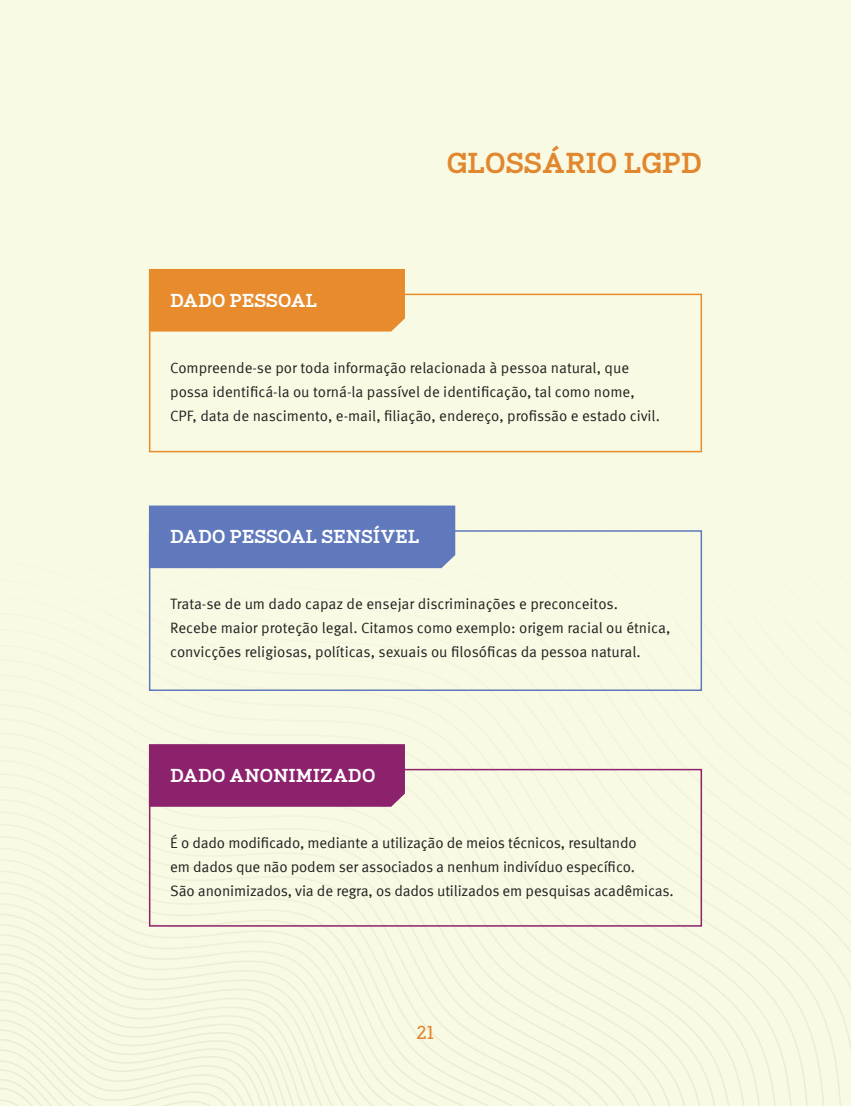
<style>
.page{position:relative;width:851px;height:1106px;background:#fff}
.page>*{position:absolute;margin:0;border:0;box-sizing:border-box;transform-origin:0 0}
.t1{font:800 30px "Napo";color:#e1872f}
.t2{font:22.5px "Napo";color:#e1872f}
.t3{font:800 19.5px "Napo";color:#fff}
.t4{font:15px/24px "Meta Pro";letter-spacing:-.01em;color:#231f20}
</style>
<div class="page">
<div style="left:0;top:0;width:850px;height:1106px;background:#f9fae3"></div>
<img style="left:387px;top:1012px;width:38px;height:47px">
<img style="left:362px;top:1008px;width:28px;height:4px">
<img style="left:0;top:861px;width:100px;height:10px">
<img style="left:398px;top:1007px;width:45px;height:50px">
<img style="left:409px;top:1003px;width:34px;height:52px">
<img style="left:383px;top:964px;width:28px;height:40px">
<img style="left:349px;top:901px;width:27px;height:52px">
<img style="left:106px;top:851px;width:246px;height:50px">
<img style="left:421px;top:1011px;width:24px;height:42px">
<img style="left:393px;top:964px;width:22px;height:36px">
<img style="left:358px;top:909px;width:18px;height:37px">
<img style="left:111px;top:857px;width:211px;height:36px">
<img style="left:415px;top:963px;width:33px;height:48px">
<img style="left:376px;top:909px;width:41px;height:55px">
<img style="left:322px;top:857px;width:32px;height:38px">
<img style="left:161px;top:857px;width:162px;height:1px">
<img style="left:459px;top:1007px;width:84px;height:50px">
<img style="left:426px;top:958px;width:36px;height:49px">
<img style="left:400px;top:909px;width:28px;height:49px">
<img style="left:354px;top:855px;width:48px;height:54px">
<img style="left:109px;top:836px;width:246px;height:21px">
<img style="left:475px;top:1009px;width:90px;height:46px">
<img style="left:437px;top:951px;width:37px;height:52px">
<img style="left:410px;top:913px;width:29px;height:39px">
<img style="left:364px;top:845px;width:38px;height:56px">
<img style="left:114px;top:836px;width:251px;height:10px">
<img style="left:491px;top:1007px;width:96px;height:46px">
<img style="left:448px;top:961px;width:26px;height:38px">
<img style="left:420px;top:913px;width:25px;height:33px">
<img style="left:373px;top:845px;width:29px;height:48px">
<img style="left:531px;top:1008px;width:74px;height:42px">
<img style="left:474px;top:961px;width:62px;height:48px">
<img style="left:445px;top:912px;width:32px;height:49px">
<img style="left:402px;top:843px;width:45px;height:70px">
<img style="left:352px;top:836px;width:52px;height:9px">
<img style="left:148px;top:798px;width:205px;height:13px">
<img style="left:552px;top:1006px;width:67px;height:38px">
<img style="left:488px;top:955px;width:68px;height:51px">
<img style="left:456px;top:905px;width:34px;height:50px">
<img style="left:412px;top:836px;width:47px;height:69px">
<img style="left:573px;top:1002px;width:60px;height:35px">
<img style="left:502px;top:950px;width:75px;height:52px">
<img style="left:468px;top:908px;width:37px;height:42px">
<img style="left:421px;top:836px;width:38px;height:62px">
<img style="left:591px;top:995px;width:56px;height:34px">
<img style="left:517px;top:951px;width:76px;height:45px">
<img style="left:480px;top:908px;width:27px;height:36px">
<img style="left:430px;top:836px;width:29px;height:55px">
<img style="left:376px;top:806px;width:16px;height:1px">
<img style="left:612px;top:990px;width:52px;height:35px">
<img style="left:556px;top:956px;width:57px;height:35px">
<img style="left:507px;top:908px;width:53px;height:49px">
<img style="left:459px;top:836px;width:51px;height:72px">
<img style="left:624px;top:981px;width:53px;height:36px">
<img style="left:572px;top:958px;width:53px;height:25px">
<img style="left:520px;top:900px;width:49px;height:51px">
<img style="left:468px;top:836px;width:53px;height:65px">
<img style="left:637px;top:988px;width:54px;height:21px">
<img style="left:584px;top:958px;width:48px;height:15px">
<img style="left:531px;top:909px;width:38px;height:32px">
<img style="left:478px;top:836px;width:51px;height:54px">
<img style="left:641px;top:988px;width:68px;height:16px">
<img style="left:569px;top:909px;width:45px;height:49px">
<img style="left:529px;top:872px;width:43px;height:37px">
<img style="left:499px;top:836px;width:28px;height:24px">
<img style="left:662px;top:988px;width:62px;height:8px">
<img style="left:586px;top:915px;width:46px;height:38px">
<img style="left:543px;top:872px;width:12px;height:30px">
<img style="left:511px;top:836px;width:16px;height:15px">
<img style="left:632px;top:914px;width:107px;height:74px">
<img style="left:580px;top:904px;width:53px;height:11px">
<img style="left:527px;top:836px;width:13px;height:36px">
<img style="left:699px;top:936px;width:55px;height:43px">
<img style="left:645px;top:903px;width:55px;height:35px">
<img style="left:555px;top:870px;width:91px;height:34px">
<img style="left:484px;top:744px;width:30px;height:16px">
<img style="left:720px;top:930px;width:53px;height:44px">
<img style="left:669px;top:905px;width:52px;height:28px">
<img style="left:607px;top:870px;width:58px;height:30px">
<img style="left:735px;top:920px;width:54px;height:45px">
<img style="left:683px;top:905px;width:53px;height:17px">
<img style="left:624px;top:870px;width:42px;height:18px">
<img style="left:739px;top:905px;width:55px;height:44px">
<img style="left:666px;top:875px;width:77px;height:30px">
<img style="left:743px;top:900px;width:51px;height:25px">
<img style="left:676px;top:846px;width:40px;height:40px">
<img style="left:716px;top:873px;width:64px;height:27px">
<img style="left:702px;top:819px;width:1px;height:27px">
<img style="left:786px;top:897px;width:64px;height:26px">
<img style="left:711px;top:846px;width:5px;height:26px">
<img style="left:656px;top:768px;width:47px;height:51px">
<img style="left:619px;top:739px;width:37px;height:28px">
<img style="left:148px;top:506px;width:1px;height:23px">
<img style="left:781px;top:873px;width:69px;height:24px">
<img style="left:662px;top:768px;width:41px;height:26px">
<img style="left:625px;top:725px;width:31px;height:17px">
<img style="left:668px;top:768px;width:35px;height:2px">
<img style="left:702px;top:665px;width:1px;height:26px">
<img style="left:702px;top:644px;width:1px;height:21px">
<img style="left:148px;top:348px;width:1px;height:53px">
<img style="left:702px;top:623px;width:1px;height:21px">
<div style="left:149px;top:294px;width:553px;height:158px;border:2px solid #e78b2b"></div>
<div style="left:149px;top:530px;width:553px;height:161px;border:2px solid #5f79bc"></div>
<div style="left:149px;top:769px;width:553px;height:157px;border:2px solid #8d226c"></div>
<div style="left:149px;top:269px;width:256px;height:62px;background:#e78b2d"></div>
<div style="left:149px;top:744px;width:256px;height:62px;background:#8d226c"></div>
<div style="left:149px;top:505px;width:306px;height:63px;background:#5f79bc"></div>
<h3 class="t3" style="left:170px;top:288px;width:149px">DADO PESSOAL</h3>
<h1 class="t1" style="left:447px;top:145px;width:256px">GLOSSÁRIO LGPD</h1>
<p class="t4" style="left:170px;top:354px;width:491px">Compreende-se por toda informação relacionada à pessoa natural, que possa identificá-la ou torná-la passível de identificação, tal como nome,<br>CPF, data de nascimento, e-mail, filiação, endereço, profissão e estado civil.</p>
<h3 class="t3" style="left:170px;top:525px;width:251px">DADO PESSOAL SENSÍVEL</h3>
<p class="t4" style="left:170px;top:591px;width:501px">Trata-se de um dado capaz de ensejar discriminações e preconceitos.<br>Recebe maior proteção legal. Citamos como exemplo: origem racial ou étnica, convicções religiosas, políticas, sexuais ou filosóficas da pessoa natural.</p>
<h3 class="t3" style="left:170px;top:763px;width:207px">DADO ANONIMIZADO</h3>
<p class="t4" style="left:170px;top:829px;width:505px">É o dado modificado, mediante a utilização de meios técnicos, resultando<br>em dados que não podem ser associados a nenhum indivíduo específico.<br>São anonimizados, via de regra, os dados utilizados em pesquisas acadêmicas.</p>
<h2 class="t2" style="left:416px;top:1018px;width:19px">21</h2>
</div>
